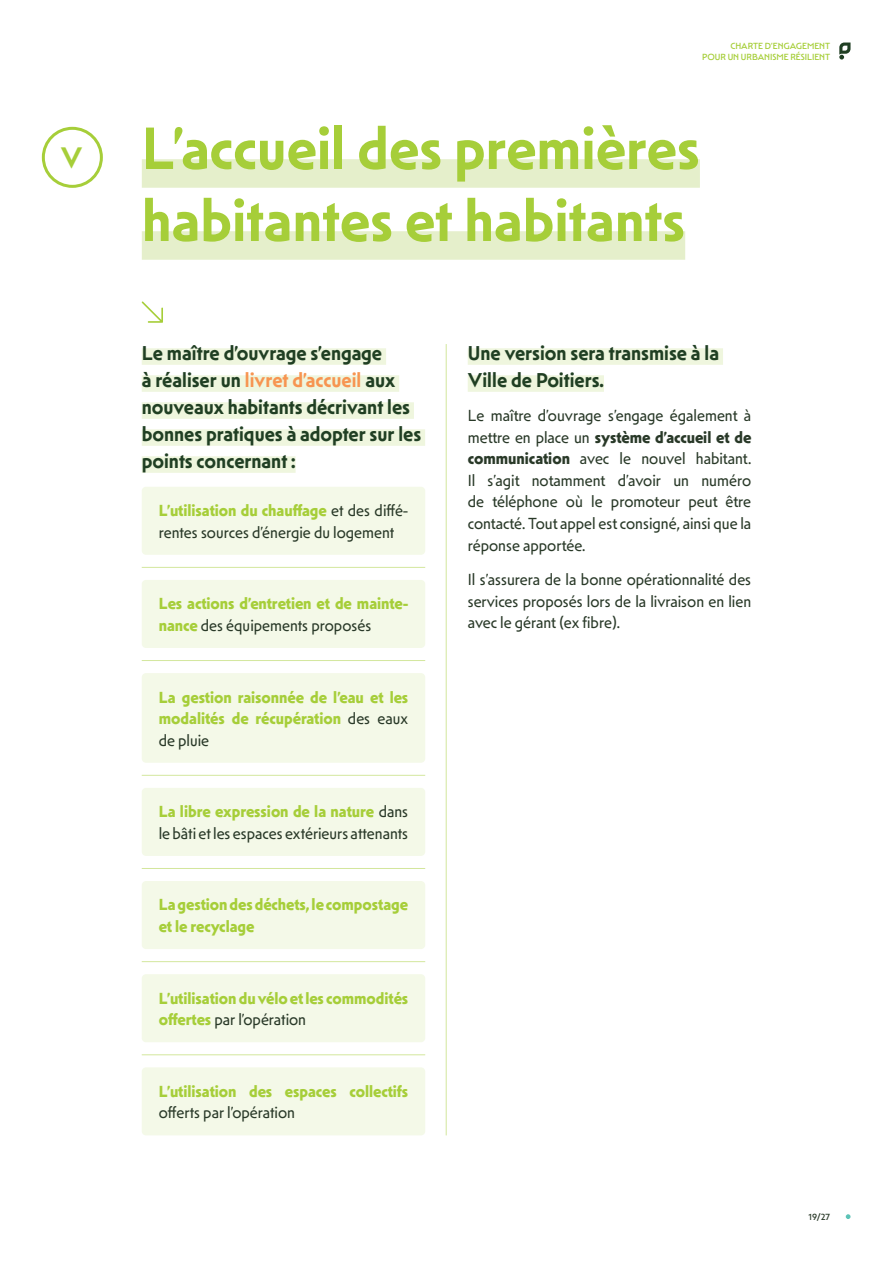
<style>
.page{position:relative;width:893px;height:1263px;background:#fff}
.page>*{position:absolute;margin:0;border:0;box-sizing:border-box;transform-origin:0 0}
.t1{font:600 60px/72px "Mendl Sans Dawn";color:#a6ce39}
.t2{font:600 30px "Mendl Sans Dawn";color:#a6ce39}
.t3{font:600 20.25px/27px "Mendl Sans Dawn";color:#203f23}
.t4{font:16.2px/21.6px "Mendl Sans Dusk";color:#293928;text-align:justify}
.t5{font:700 16.2px/21.6px "Mendl Sans Dusk";color:#a6ce39}
.t6{font:16.2px "Mendl Sans Dawn";color:#293928}
.t7{font:500 9px/10.8px "Mendl Sans Dusk";color:#a6ce39;text-align:right}
.t8{font:500 9px "Mendl Sans Dusk";color:#293928}
.s1{color:#f79551}
.s2{font-family:"Mendl Sans Dawn";font-weight:400;color:#293928}
.s3{font-family:"Mendl Sans Dusk";font-weight:700;color:#a6ce39}
.s4{font-weight:700}
</style>
<div class="page">
<svg style="left:846px;top:1214px;width:4px;height:5px"></svg>
<div style="left:142px;top:159px;width:558px;height:29px;background:#e5efcb"></div>
<div style="left:142px;top:231px;width:543px;height:29px;background:#e5efcb"></div>
<div style="left:42px;top:127px;width:61px;height:61px;border:3px solid #a6ce39;border-radius:50%"></div>
<svg style="left:142px;top:301px;width:21px;height:22px"></svg>
<div style="left:468px;top:348px;width:255px;height:17px;background:#eff6de"></div>
<div style="left:468px;top:375px;width:136px;height:17px;background:#eff6de"></div>
<hr style="left:446px;top:344px;width:1px;height:791px;background:#a6ce39">
<div style="left:142px;top:487px;width:283px;height:68px;background:#f4f9e8;border-radius:4px"></div>
<div style="left:142px;top:580px;width:283px;height:68px;background:#f4f9e8;border-radius:4px"></div>
<div style="left:142px;top:673px;width:283px;height:90px;background:#f4f9e8;border-radius:4px"></div>
<div style="left:142px;top:788px;width:283px;height:68px;background:#f4f9e8;border-radius:4px"></div>
<div style="left:142px;top:881px;width:283px;height:68px;background:#f4f9e8;border-radius:4px"></div>
<div style="left:142px;top:974px;width:283px;height:68px;background:#f4f9e8;border-radius:4px"></div>
<div style="left:142px;top:1067px;width:283px;height:68px;background:#f4f9e8;border-radius:4px"></div>
<div style="left:142px;top:348px;width:244px;height:17px;background:#eff6de"></div>
<div style="left:142px;top:375px;width:257px;height:17px;background:#eff6de"></div>
<div style="left:142px;top:402px;width:272px;height:17px;background:#eff6de"></div>
<div style="left:142px;top:429px;width:283px;height:17px;background:#eff6de"></div>
<div style="left:142px;top:456px;width:154px;height:17px;background:#eff6de"></div>
<hr style="left:142px;top:567px;width:283px;height:1px;background:#a6ce39">
<hr style="left:142px;top:660px;width:283px;height:1px;background:#a6ce39">
<hr style="left:142px;top:775px;width:283px;height:1px;background:#a6ce39">
<hr style="left:142px;top:868px;width:283px;height:1px;background:#a6ce39">
<hr style="left:142px;top:961px;width:283px;height:1px;background:#a6ce39">
<hr style="left:142px;top:1054px;width:283px;height:1px;background:#a6ce39">
<svg style="left:839px;top:43px;width:11px;height:17px"></svg>
<h2 class="t2" style="left:61px;top:139px;width:23px">V</h2>
<p class="t7" style="left:702px;top:40px;width:130px">CHARTE D’ENGAGEMENT<br>POUR UN URBANISME RÉSILIENT</p>
<h1 class="t1" style="left:142px;top:112px;width:560px">L’accueil des premières habitantes et habitants</h1>
<p class="t3" style="left:142px;top:339px;width:281px">Le maître d’ouvrage s’engage<br>à réaliser un <span class="s1">livret d’accueil</span> aux nouveaux habitants décrivant les bonnes pratiques à adopter sur les points concernant :</p>
<p class="t5" style="left:159px;top:500px;width:251px">L’utilisation du chauffage <span class="s2">et des diffé-</span></p>
<p class="t6" style="left:159px;top:522px;width:237px">rentes sources d’énergie du logement</p>
<p class="t5" style="left:159px;top:593px;width:251px">Les actions d’entretien et de mainte-</p>
<p class="t6" style="left:159px;top:616px;width:214px"><span class="s3">nance</span> des équipements proposés</p>
<p class="t5" style="left:159px;top:686px;width:251px">La gestion raisonnée de l’eau et les modalités de récupération <span class="s2">des eaux</span></p>
<p class="t6" style="left:159px;top:730px;width:52px">de pluie</p>
<p class="t5" style="left:159px;top:801px;width:251px">La libre expression de la nature <span class="s2">dans</span></p>
<p class="t6" style="left:159px;top:823px;width:251px">le bâti et les espaces extérieurs attenants</p>
<p class="t5" style="left:159px;top:894px;width:251px">La gestion des déchets, le compostage et le recyclage</p>
<p class="t5" style="left:159px;top:987px;width:251px">L’utilisation du vélo et les commodités</p>
<p class="t6" style="left:159px;top:1010px;width:149px"><span class="s3">offertes</span> par l’opération</p>
<p class="t5" style="left:159px;top:1080px;width:251px">L’utilisation des espaces collectifs</p>
<p class="t6" style="left:159px;top:1103px;width:138px">offerts par l’opération</p>
<p class="t3" style="left:468px;top:339px;width:253px">Une version sera transmise à la<br>Ville de Poitiers.</p>
<p class="t4" style="left:468px;top:404px;width:285px">Le maître d’ouvrage s’engage également à mettre en place un <span class="s4">système d’accueil et de communication</span> avec le nouvel habitant.<br>Il s’agit notamment d’avoir un numéro de téléphone où le promoteur peut être contacté. Tout appel est consigné, ainsi que la réponse apportée.</p>
<p class="t4" style="left:468px;top:568px;width:285px">Il s’assurera de la bonne opérationnalité des services proposés lors de la livraison en lien avec le gérant (ex fibre).</p>
<p class="t8" style="left:808px;top:1212px;width:23px">19/27</p>
</div>
